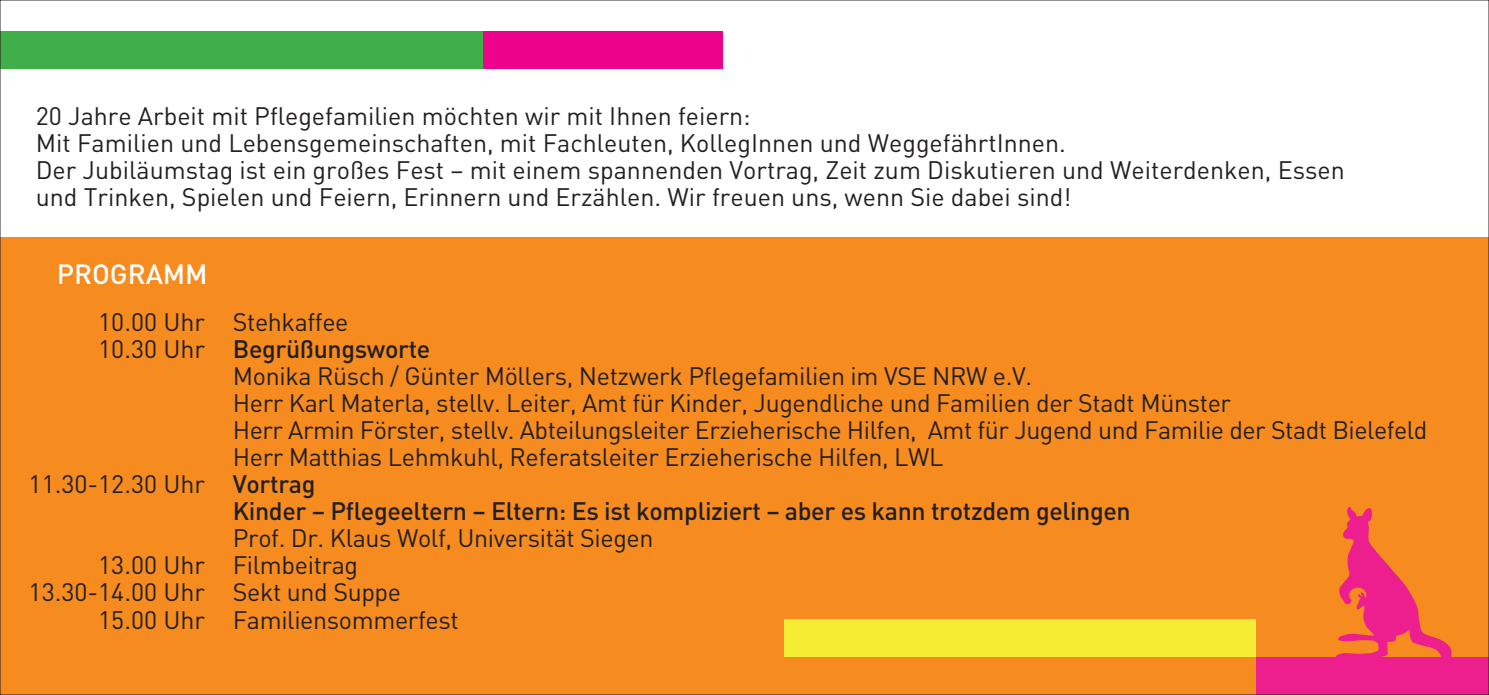
<style>
.page{position:relative;width:1489px;height:695px;background:#fff}
.page>*{position:absolute;margin:0;border:0;box-sizing:border-box;transform-origin:0 0}
.t1{font:500 27.5px "DIN";color:#fff}
.t2{font:25px/27px "DIN";letter-spacing:-.015em;color:#231f20}
.t3{font:500 25px/27px "DIN";letter-spacing:-.015em;color:#231f20}
</style>
<div class="page">
<div style="left:0;top:237px;width:1488px;height:457px;background:#f68b1f"></div>
<div style="left:482px;top:31px;width:240px;height:38px;background:#ed028c"></div>
<svg style="left:1335px;top:507px;width:117px;height:150px"></svg>
<div style="left:1255px;top:657px;width:233px;height:37px;background:#ed1e8d"></div>
<div style="left:784px;top:619px;width:471px;height:38px;background:#f4ed33"></div>
<div style="left:0;top:31px;width:482px;height:38px;background:#40ae49"></div>
<p class="t2" style="left:36px;top:101px;width:1310px">20 Jahre Arbeit mit Pflegefamilien möchten wir mit Ihnen feiern:<br>Mit Familien und Lebensgemeinschaften, mit Fachleuten, KollegInnen und WeggefährtInnen.<br>Der Jubiläumstag ist ein großes Fest – mit einem spannenden Vortrag, Zeit zum Diskutieren und Weiterdenken, Essen und Trinken, Spielen und Feiern, Erinnern und Erzählen. Wir freuen uns, wenn Sie dabei sind!</p>
<p class="t1" style="left:57px;top:256px;width:127px">Programm</p>
<p class="t2" style="left:98px;top:308px;width:108px">10.00 Uhr<br>10.30 Uhr</p>
<p class="t2" style="left:29px;top:470px;width:178px">11.30-12.30 Uhr</p>
<p class="t2" style="left:29px;top:551px;width:178px;text-align:right">13.00 Uhr<br>13.30-14.00 Uhr<br>15.00 Uhr</p>
<p class="t2" style="left:233px;top:308px;width:117px">Stehkaffee</p>
<p class="t3" style="left:233px;top:335px;width:199px">Begrüßungsworte</p>
<p class="t2" style="left:233px;top:362px;width:1196px">Monika Rüsch / Günter Möllers, Netzwerk Pflegefamilien im VSE NRW e.V.<br>Herr Karl Materla, stellv. Leiter, Amt für Kinder, Jugendliche und Familien der Stadt Münster<br>Herr Armin Förster, stellv. Abteilungsleiter Erzieherische Hilfen, Amt für Jugend und Familie der Stadt Bielefeld Herr Matthias Lehmkuhl, Referatsleiter Erzieherische Hilfen, LWL</p>
<p class="t3" style="left:233px;top:470px;width:899px">Vortrag<br>Kinder – Pflegeeltern – Eltern: Es ist kompliziert – aber es kann trotzdem gelingen</p>
<p class="t2" style="left:233px;top:524px;width:422px">Prof. Dr. Klaus Wolf, Universität Siegen<br>Filmbeitrag<br>Sekt und Suppe<br>Familiensommerfest</p>
</div>
